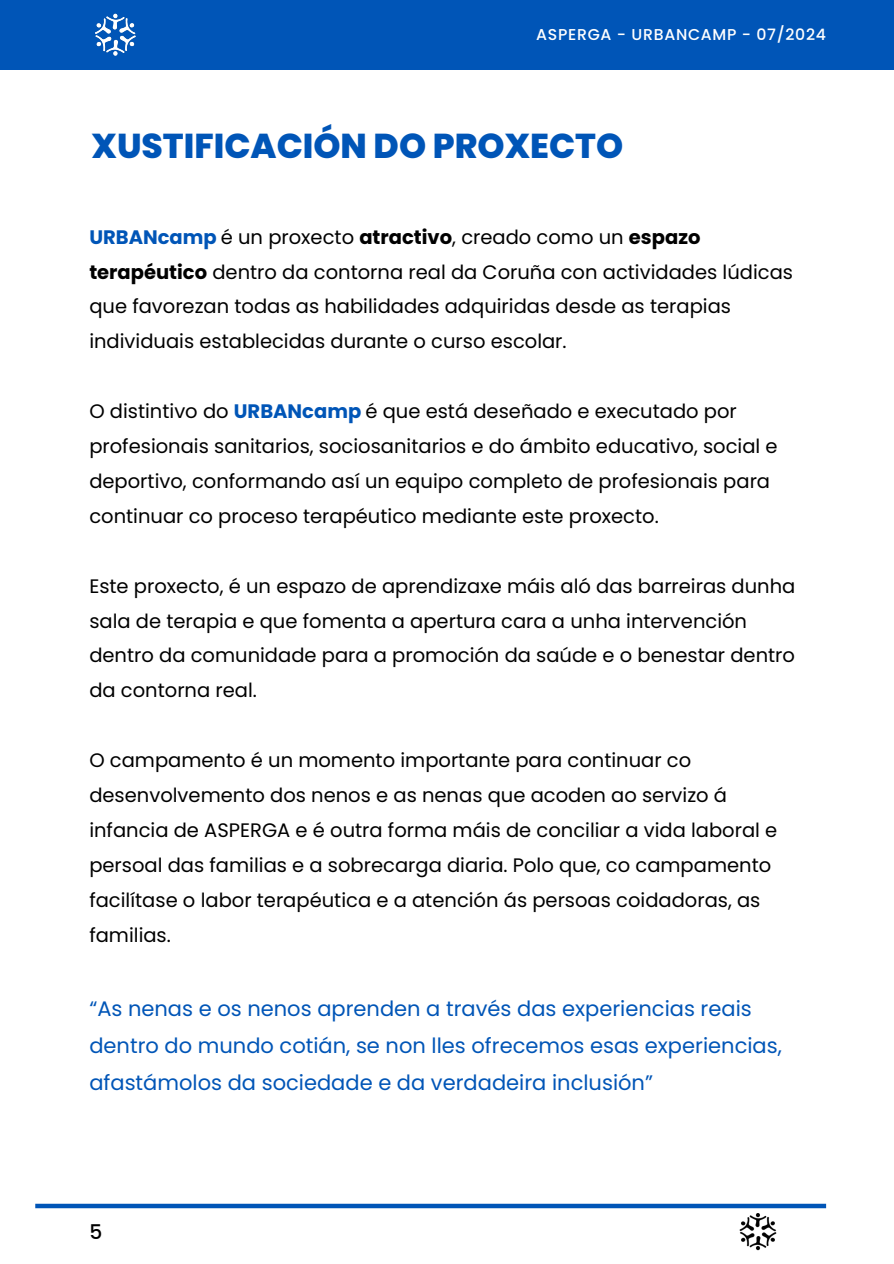
<style>
.page{position:relative;width:894px;height:1264px;background:#fff}
.page>*{position:absolute;margin:0;border:0;box-sizing:border-box;transform-origin:0 0}
.t1{font:800 34.5px "Poppins";color:#0055b7}
.t2{font:21px/37.2px "Poppins";color:#0055b7}
.t3{font:500 20.25px "Poppins";color:#000}
.t4{font:19.5px/34.8px "Poppins";color:#000}
.t5{font:500 15.75px "Poppins";letter-spacing:.045em;color:#fff}
.s1{font-weight:700;color:#0055b7}
.s2{font-weight:700}
</style>
<div class="page">
<div style="left:0;top:0;width:893px;height:69px;background:#0055b7"></div>
<img style="left:95px;top:13px;width:41px;height:43px">
<div style="left:35px;top:1203px;width:790px;height:5px;background:#0055b7"></div>
<img style="left:739px;top:1213px;width:38px;height:38px">
<p class="t5" style="left:536px;top:23px;width:291px">ASPERGA - URBANCAMP - 07/2024</p>
<p class="t1" style="left:91px;top:122px;width:533px">XUSTIFICACIÓN DO PROXECTO</p>
<h2 class="t4" style="left:89px;top:219px;width:705px"><span class="s1">URBANcamp</span> é un proxecto <span class="s2">atractivo</span>, creado como un <span class="s2">espazo terapéutico</span> dentro da contorna real da Coruña con actividades lúdicas que favorezan todas as habilidades adquiridas desde as terapias individuais establecidas durante o curso escolar.</h2>
<h2 class="t4" style="left:89px;top:394px;width:689px">O distintivo do <span class="s1">URBANcamp</span> é que está deseñado e executado por profesionais sanitarios, sociosanitarios e do ámbito educativo, social e deportivo, conformando así un equipo completo de profesionais para continuar co proceso terapéutico mediante este proxecto.</h2>
<h2 class="t4" style="left:89px;top:568px;width:707px">Este proxecto, é un espazo de aprendizaxe máis aló das barreiras dunha sala de terapia e que fomenta a apertura cara a unha intervención dentro da comunidade para a promoción da saúde e o benestar dentro da contorna real.</h2>
<p class="t4" style="left:89px;top:742px;width:689px">O campamento é un momento importante para continuar co desenvolvemento dos nenos e as nenas que acoden ao servizo á infancia de ASPERGA e é outra forma máis de conciliar a vida laboral e persoal das familias e a sobrecarga diaria. Polo que, co campamento facilítase o labor terapéutica e a atención ás persoas coidadoras, as familias.</p>
<p class="t2" style="left:89px;top:989px;width:693px">“As nenas e os nenos aprenden a través das experiencias reais dentro do mundo cotián, se non lles ofrecemos esas experiencias, afastámolos da sociedade e da verdadeira inclusión”</p>
<h2 class="t3" style="left:89px;top:1217px;width:14px">5</h2>
</div>
